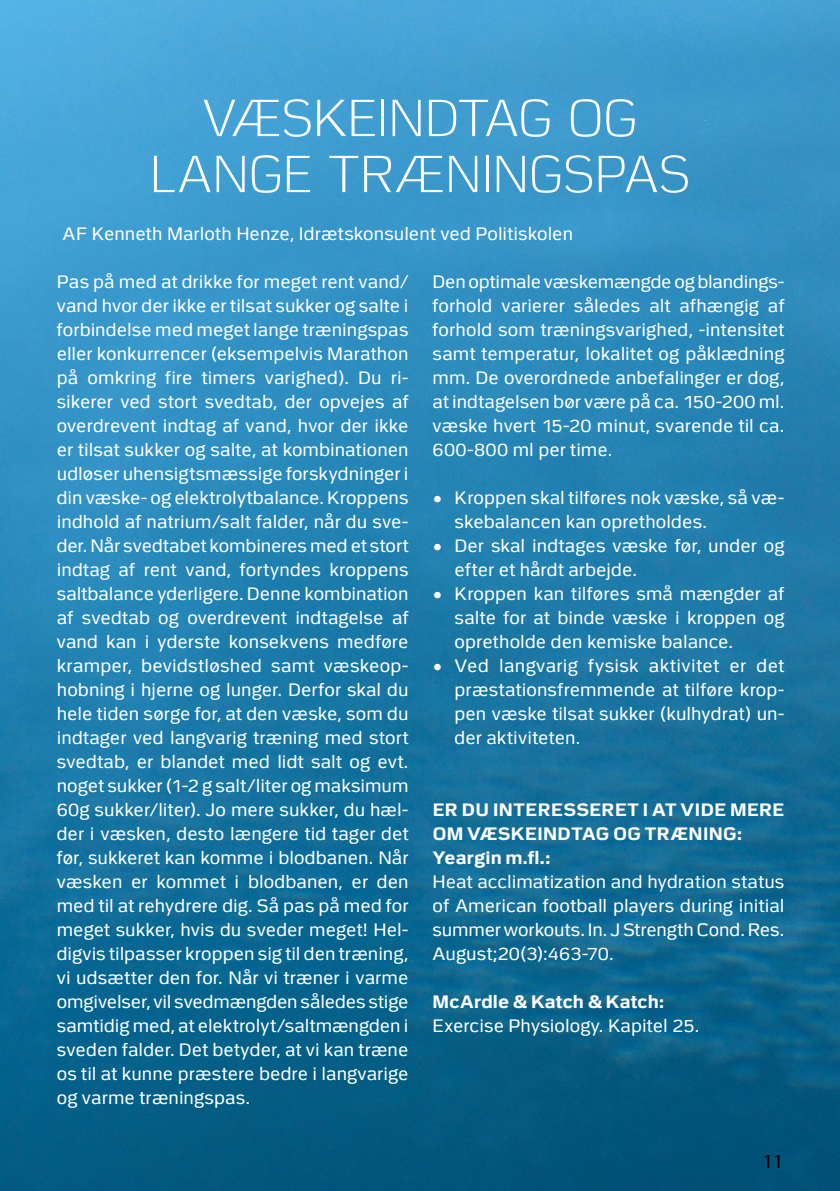
<style>
.page{position:relative;width:840px;height:1191px;background:#fff}
.page>*{position:absolute;margin:0;border:0;box-sizing:border-box;transform-origin:0 0}
.overskrift{font:300 52px "Politi";letter-spacing:-.005em;color:#fff}
.t1{font:20px "Myriad Pro";color:#000}
.Brødtekst{font:18px/24px "Politi";letter-spacing:.005em;color:#fff;text-align:justify}
.Brødtekst-2{font:700 18px/24px "Politi";letter-spacing:.02em;color:#fff}
</style>
<div class="page">
<img style="left:0;top:0;width:839px;height:1191px">
<p class="overskrift" style="left:202px;top:90px;width:436px">VÆSKEINDTAG OG</p>
<p class="overskrift" style="left:149px;top:146px;width:542px">LANGE TRÆNINGSPAS</p>
<p class="Brødtekst" style="left:62px;top:222px;width:511px">AF Kenneth Marloth Henze, Idrætskonsulent ved Politiskolen</p>
<p class="Brødtekst" style="left:57px;top:270px;width:353px">Pas på med at drikke for meget rent vand/ vand hvor der ikke er tilsat sukker og salte i forbindelse med meget lange træningspas eller konkurrencer (eksempelvis Marathon på omkring fire timers varighed). Du ri&shy;sikerer ved stort svedtab, der opvejes af overdrevent indtag af vand, hvor der ikke er tilsat sukker og salte, at kombinationen udløser uhensigtsmæssige forskydninger i din væske- og elektrolytbalance. Kroppens indhold af natrium/salt falder, når du sve&shy;der. Når svedtabet kombineres med et stort indtag af rent vand, fortyndes kroppens saltbalance yderligere. Denne kombination af svedtab og overdrevent indtagelse af vand kan i yderste konsekvens medføre kramper, bevidstløshed samt væskeop&shy;hobning i hjerne og lunger. Derfor skal du hele tiden sørge for, at den væske, som du indtager ved langvarig træning med stort svedtab, er blandet med lidt salt og evt. noget sukker (1-2 g salt/liter og maksimum 60g sukker/liter). Jo mere sukker, du hæl&shy;der i væsken, desto længere tid tager det før, sukkeret kan komme i blodbanen. Når væsken er kommet i blodbanen, er den med til at rehydrere dig. Så pas på med for meget sukker, hvis du sveder meget! Hel&shy;digvis tilpasser kroppen sig til den træning, vi udsætter den for. Når vi træner i varme omgivelser, vil svedmængden således stige samtidig med, at elektrolyt/saltmængden i sveden falder. Det betyder, at vi kan træne os til at kunne præstere bedre i langvarige og varme træningspas.</p>
<p class="Brødtekst" style="left:432px;top:270px;width:353px">Den optimale væskemængde og blandings&shy;forhold varierer således alt afhængig af forhold som træningsvarighed, -intensitet samt temperatur, lokalitet og påklædning mm. De overordnede anbefalinger er dog, at indtagelsen bør være på ca. 150-200 ml. væske hvert 15-20 minut, svarende til ca.<br>600-800 ml per time.</p>
<p class="Brødtekst" style="left:454px;top:486px;width:331px;text-indent:-22px">• Kroppen skal tilføres nok væske, så væ&shy;skebalancen kan opretholdes.</p>
<p class="Brødtekst" style="left:454px;top:534px;width:331px;text-indent:-22px">• Der skal indtages væske før, under og efter et hårdt arbejde.</p>
<p class="Brødtekst" style="left:454px;top:582px;width:331px;text-indent:-22px">• Kroppen kan tilføres små mængder af salte for at binde væske i kroppen og opretholde den kemiske balance.</p>
<p class="Brødtekst" style="left:454px;top:654px;width:331px;text-indent:-22px">• Ved langvarig fysisk aktivitet er det præstationsfremmende at tilføre krop&shy;pen væske tilsat sukker (kulhydrat) un&shy;der aktiviteten.</p>
<p class="Brødtekst-2" style="left:432px;top:798px;width:353px">ER DU INTERESSERET I AT VIDE MERE<br>OM VÆSKEINDTAG OG TRÆNING:</p>
<p class="Brødtekst-2" style="left:432px;top:846px;width:119px">Yeargin m.fl.:</p>
<p class="Brødtekst" style="left:432px;top:870px;width:353px">Heat acclimatization and hydration status of American football players during initial summer workouts. In. J Strength Cond. Res.<br>August;20(3):463-70.</p>
<p class="Brødtekst-2" style="left:432px;top:990px;width:233px">McArdle &amp; Katch &amp; Katch:</p>
<p class="Brødtekst" style="left:432px;top:1014px;width:268px">Exercise Physiology. Kapitel 25.</p>
<p class="t1" style="left:762px;top:1150px;width:22px">11</p>
</div>
